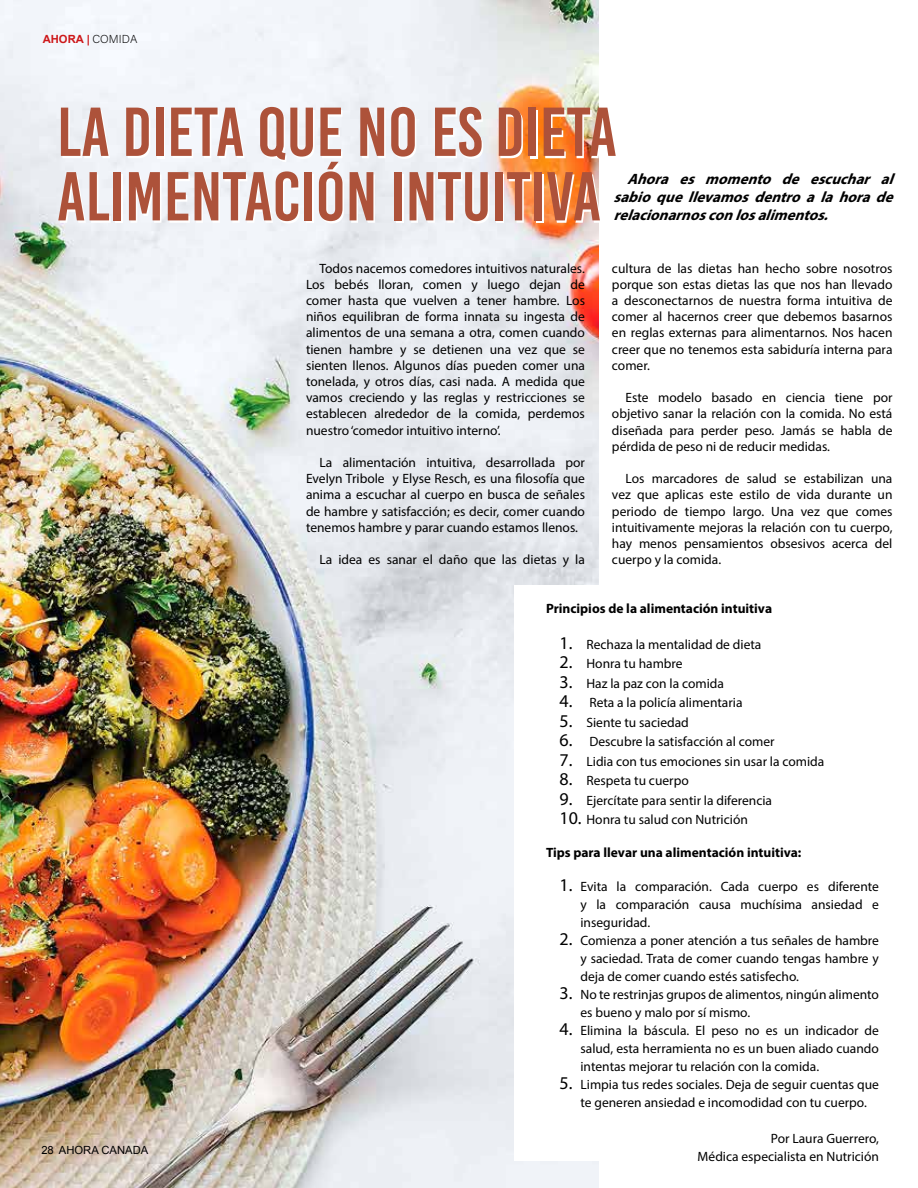
<style>
.page{position:relative;width:918px;height:1188px;background:#fff}
.page>*{position:absolute;margin:0;border:0;box-sizing:border-box;transform-origin:0 0}
.t1{font:69px/64.5px "Bebas Kai";color:#ad523a}
.t2{font:italic 700 15px/18px "Myriad Pro";color:#000;text-align:justify}
.t3{font:13.5px/16.2px "Myriad Pro";color:#000;text-align:justify}
.t4{font:700 13.5px "Myriad Pro";color:#000}
.t5{font:11.55px "Acumin Variable Concept";letter-spacing:.01em;color:#000}
.t6{font:11.25px "Arial";color:#000}
.t7{font:700 11.25px "Arial";color:#cd1719}
.s1{font-family:"Acumin Variable Concept";font-weight:400;font-size:11.55px;color:#000}
.s2{font-size:18px}
</style>
<div class="page">
<img style="left:0;top:0;width:598px;height:1188px">
<div style="left:514px;top:585px;width:94px;height:576px;background:#fff"></div>
<p class="t7" style="left:43px;top:32px;width:96px">AHORA | <span class="s1">COMIDA</span></p>
<p class="t5" style="left:96px;top:31px;width:47px">COMIDA</p>
<h1 class="t1" style="left:57px;top:100px;width:562px">LA DIETA QUE NO ES DIETA<br>ALIMENTACIÓN INTUITIVA</h1>
<p class="t2" style="left:614px;top:170px;width:287px;text-indent:13px">Ahora es momento de escuchar al sabioquellevamosdentroalahorade relacionarnosconlosalimentos.</p>
<p class="t6" style="left:41px;top:1143px;width:108px">28 AHORA CANADA</p>
<p class="t3" style="left:306px;top:260px;width:281px;text-indent:14px">Todos nacemos comedores intuitivos naturales.<br>Los bebés lloran, comen y luego dejan de comer hasta que vuelven a tener hambre. Los niños equilibran de forma innata su ingesta de alimentos de una semana a otra, comen cuando tienen hambre y se detienen una vez que se sienten llenos. Algunos días pueden comer una tonelada, y otros días, casi nada. A medida que vamos creciendo y las reglas y restricciones se establecen alrededor de la comida, perdemos nuestro ‘comedor intuitivo interno’.</p>
<p class="t3" style="left:306px;top:454px;width:281px;text-indent:14px">La alimentación intuitiva, desarrollada por Evelyn Tribole y Elyse Resch, es una filosofía que anima a escuchar al cuerpo en busca de señales de hambre y satisfacción; es decir, comer cuando tenemos hambre y parar cuando estamos llenos.</p>
<p class="t3" style="left:320px;top:551px;width:267px">La idea es sanar el daño que las dietas y la</p>
<p class="t3" style="left:612px;top:260px;width:282px">cultura de las dietas han hecho sobre nosotros porque son estas dietas las que nos han llevado a desconectarnos de nuestra forma intuitiva de comer al hacernos creer que debemos basarnos en reglas externas para alimentarnos. Nos hacen creer que no tenemos esta sabiduría interna para comer.</p>
<p class="t3" style="left:612px;top:389px;width:282px;text-indent:14px">Este modelo basado en ciencia tiene por objetivo sanar la relación con la comida. No está diseñada para perder peso. Jamás se habla de pérdida de peso ni de reducir medidas.</p>
<p class="t3" style="left:612px;top:470px;width:282px;text-indent:14px">Los marcadores de salud se estabilizan una vez que aplicas este estilo de vida durante un periodo de tiempo largo. Una vez que comes intuitivamente mejoras la relación con tu cuerpo, hay menos pensamientos obsesivos acerca del cuerpo y la comida.</p>
<p class="t4" style="left:546px;top:600px;width:228px">Principios de la alimentación intuitiva</p>
<p class="t3" style="left:560px;top:636px;width:203px"><span class="s2">1.</span> Rechaza la mentalidad de dieta</p>
<p class="t3" style="left:560px;top:655px;width:125px"><span class="s2">2.</span> Honra tu hambre</p>
<p class="t3" style="left:560px;top:675px;width:166px"><span class="s2">3.</span> Haz la paz con la comida</p>
<p class="t3" style="left:560px;top:694px;width:185px"><span class="s2">4.</span> Reta a la policía alimentaria</p>
<p class="t3" style="left:560px;top:714px;width:131px"><span class="s2">5.</span> Siente tu saciedad</p>
<p class="t3" style="left:560px;top:733px;width:217px"><span class="s2">6.</span> Descubre la satisfacción al comer</p>
<p class="t3" style="left:560px;top:753px;width:266px"><span class="s2">7.</span> Lidia con tus emociones sin usar la comida</p>
<p class="t3" style="left:560px;top:772px;width:131px"><span class="s2">8.</span> Respeta tu cuerpo</p>
<p class="t3" style="left:560px;top:792px;width:214px"><span class="s2">9.</span> Ejercítate para sentir la diferencia</p>
<p class="t3" style="left:560px;top:811px;width:190px"><span class="s2">10.</span> Honra tu salud con Nutrición</p>
<p class="t4" style="left:546px;top:843px;width:257px">Tips para llevar una alimentación intuitiva:</p>
<p class="t3" style="left:580px;top:877px;width:300px;line-height:18px;text-indent:-21px"><span class="s2">1.</span> Evita la comparación. Cada cuerpo es diferente y la comparación causa muchísima ansiedad e inseguridad.</p>
<p class="t3" style="left:580px;top:931px;width:300px;line-height:18px;text-indent:-21px"><span class="s2">2.</span> Comienza a poner atención a tus señales de hambre y saciedad. Trata de comer cuando tengas hambre y deja de comer cuando estés satisfecho.</p>
<p class="t3" style="left:580px;top:985px;width:300px;line-height:18px;text-indent:-21px"><span class="s2">3.</span> No te restrinjas grupos de alimentos, ningún alimento es bueno y malo por sí mismo.</p>
<p class="t3" style="left:580px;top:1021px;width:300px;line-height:18px;text-indent:-21px"><span class="s2">4.</span> Elimina la báscula. El peso no es un indicador de salud, esta herramienta no es un buen aliado cuando intentas mejorar tu relación con la comida.</p>
<p class="t3" style="left:580px;top:1075px;width:300px;line-height:18px;text-indent:-21px"><span class="s2">5.</span> Limpia tus redes sociales. Deja de seguir cuentas que te generen ansiedad e incomodidad con tu cuerpo.</p>
<p class="t3" style="left:698px;top:1129px;width:183px;line-height:18px;text-align:right">Por Laura Guerrero,<br>Médica especialista en Nutrición</p>
</div>
